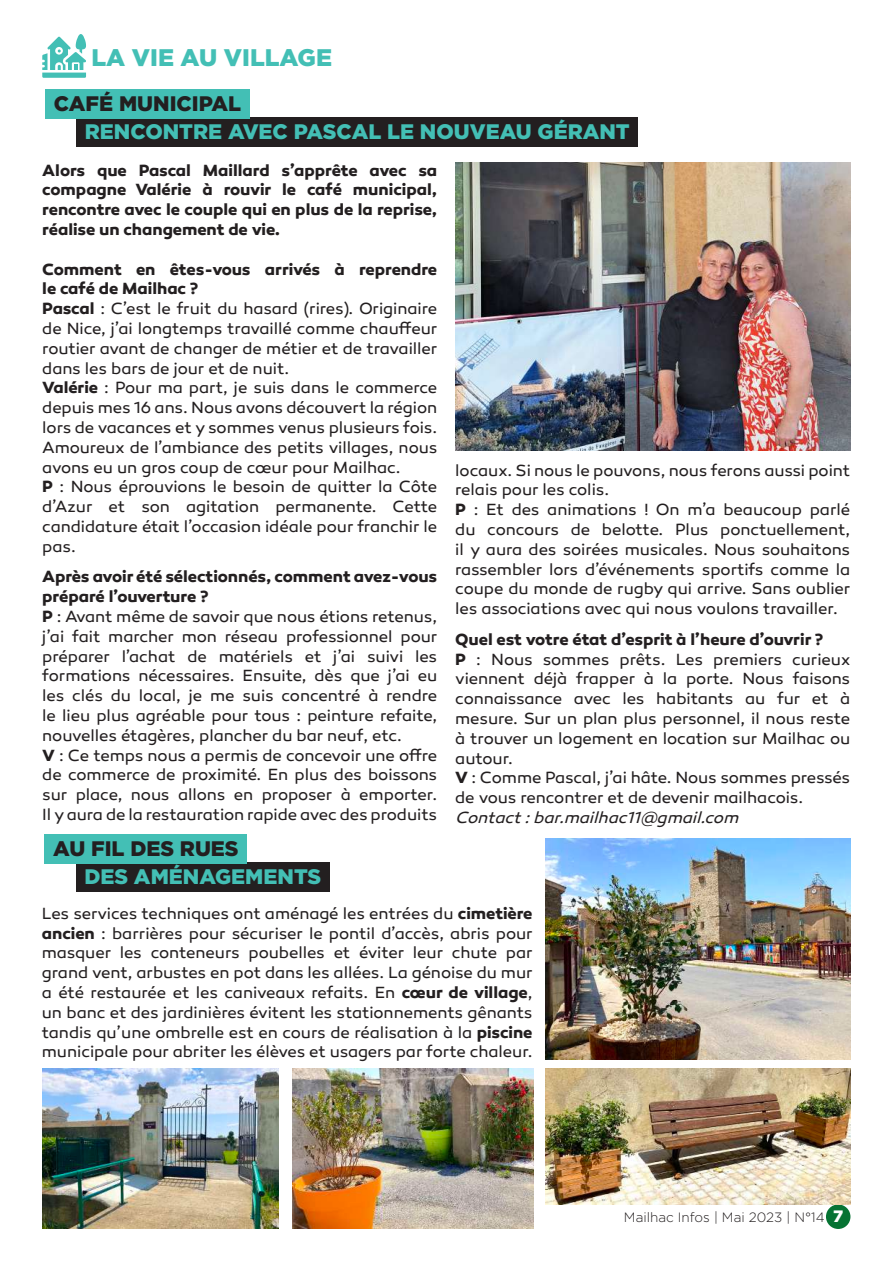
<style>
.page{position:relative;width:893px;height:1263px;background:#fff}
.page>*{position:absolute;margin:0;border:0;box-sizing:border-box;transform-origin:0 0}
.t1{font:900 24px "Gotham HTF";color:#43bfb5}
.t2{font:900 21px "Gotham HTF";color:#43bfb5}
.t3{font:900 21px "Gotham HTF";color:#231f20}
.t4{font:16.5px/19.8px "Canaro";letter-spacing:-.005em;color:#231f20}
.t5{font:700 16.5px/19.8px "Canaro";letter-spacing:-.005em;color:#231f20;text-align:justify}
.t6{font:italic 16.5px "Canaro";color:#231f20}
.t7{font:300 13.5px "Gotham HTF";color:#231f20}
.s1{font-weight:700}
.s2{font-weight:900;font-size:16.5px;color:#fff}
</style>
<div class="page">
<div style="left:826px;top:1204px;width:24px;height:25px;background:#067333;border-radius:50%"></div>
<svg style="left:42px;top:34px;width:44px;height:44px"></svg>
<div style="left:76px;top:862px;width:254px;height:29px;background:#231f20"></div>
<div style="left:45px;top:834px;width:202px;height:30px;background:#43bfb5"></div>
<div style="left:76px;top:117px;width:562px;height:29px;background:#231f20"></div>
<div style="left:45px;top:89px;width:205px;height:30px;background:#43bfb5"></div>
<img style="left:456px;top:162px;width:394px;height:289px">
<img style="left:545px;top:839px;width:305px;height:221px">
<img style="left:545px;top:1069px;width:305px;height:135px">
<img style="left:292px;top:1069px;width:242px;height:160px">
<img style="left:43px;top:1069px;width:236px;height:160px">
<h1 class="t1" style="left:91px;top:44px;width:242px">LA VIE AU VILLAGE</h1>
<p class="t3" style="left:54px;top:92px;width:189px">CAFÉ MUNICIPAL</p>
<p class="t2" style="left:85px;top:119px;width:546px">RENCONTRE AVEC PASCAL LE NOUVEAU GÉRANT</p>
<p class="t5" style="left:42px;top:160px;width:396px">Alors que Pascal Maillard s’apprête avec sa compagne Valérie à rouvir le café municipal, rencontre avec le couple qui en plus de la reprise, réalise un changement de vie.</p>
<p class="t4" style="left:42px;top:259px;width:397px"><span class="s1">Comment en êtes-vous arrivés à reprendre le café de Mailhac ?<br>Pascal</span> : C’est le fruit du hasard (rires). Originaire de Nice, j’ai longtemps travaillé comme chauffeur routier avant de changer de métier et de travailler dans les bars de jour et de nuit.<br><span class="s1">Valérie</span> : Pour ma part, je suis dans le commerce depuis mes 16 ans. Nous avons découvert la région lors de vacances et y sommes venus plusieurs fois.<br>Amoureux de l’ambiance des petits villages, nous avons eu un gros coup de cœur pour Mailhac.<br><span class="s1">P</span> : Nous éprouvions le besoin de quitter la Côte d’Azur et son agitation permanente. Cette candidature était l’occasion idéale pour franchir le pas.</p>
<p class="t4" style="left:42px;top:567px;width:397px"><span class="s1">Après avoir été sélectionnés, comment avez-vous préparé l’ouverture ?<br>P</span> : Avant même de savoir que nous étions retenus, j’ai fait marcher mon réseau professionnel pour préparer l’achat de matériels et j’ai suivi les formations nécessaires. Ensuite, dès que j’ai eu les clés du local, je me suis concentré à rendre le lieu plus agréable pour tous : peinture refaite, nouvelles étagères, plancher du bar neuf, etc.<br><span class="s1">V</span> : Ce temps nous a permis de concevoir une offre de commerce de proximité. En plus des boissons sur place, nous allons en proposer à emporter.<br>Il y aura de la restauration rapide avec des produits</p>
<p class="t3" style="left:53px;top:837px;width:187px">AU FIL DES RUES</p>
<p class="t2" style="left:84px;top:864px;width:238px">DES AMÉNAGEMENTS</p>
<p class="t4" style="left:455px;top:460px;width:397px">locaux. Si nous le pouvons, nous ferons aussi point relais pour les colis.<br><span class="s1">P</span> : Et des animations ! On m’a beaucoup parlé du concours de belotte. Plus ponctuellement, il y aura des soirées musicales. Nous souhaitons rassembler lors d’événements sportifs comme la coupe du monde de rugby qui arrive. Sans oublier les associations avec qui nous voulons travailler.</p>
<p class="t4" style="left:455px;top:629px;width:396px"><span class="s1">Quel est votre état d’esprit à l’heure d’ouvrir ?<br>P</span> : Nous sommes prêts. Les premiers curieux viennent déjà frapper à la porte. Nous faisons connaissance avec les habitants au fur et à mesure. Sur un plan plus personnel, il nous reste à trouver un logement en location sur Mailhac ou autour.<br><span class="s1">V</span> : Comme Pascal, j’ai hâte. Nous sommes pressés de vous rencontrer et de devenir mailhacois.</p>
<p class="t6" style="left:455px;top:808px;width:290px">Contact:bar.mailhac11@gmail.com</p>
<p class="t4" style="left:42px;top:903px;width:492px;text-align:justify">Les services techniques ont aménagé les entrées du <span class="s1">cimetière ancien</span> : barrières pour sécuriser le pontil d’accès, abris pour masquer les conteneurs poubelles et éviter leur chute par grand vent, arbustes en pot dans les allées. La génoise du mur a été restaurée et les caniveaux refaits. En <span class="s1">cœur de village</span>, un banc et des jardinières évitent les stationnements gênants tandis qu’une ombrelle est en cours de réalisation à la <span class="s1">piscine </span>municipale pour abriter les élèves et usagers par forte chaleur.</p>
<p class="t7" style="left:624px;top:1210px;width:221px">Mailhac Infos | Mai 2023 | N°14 <span class="s2">7</span></p>
</div>
